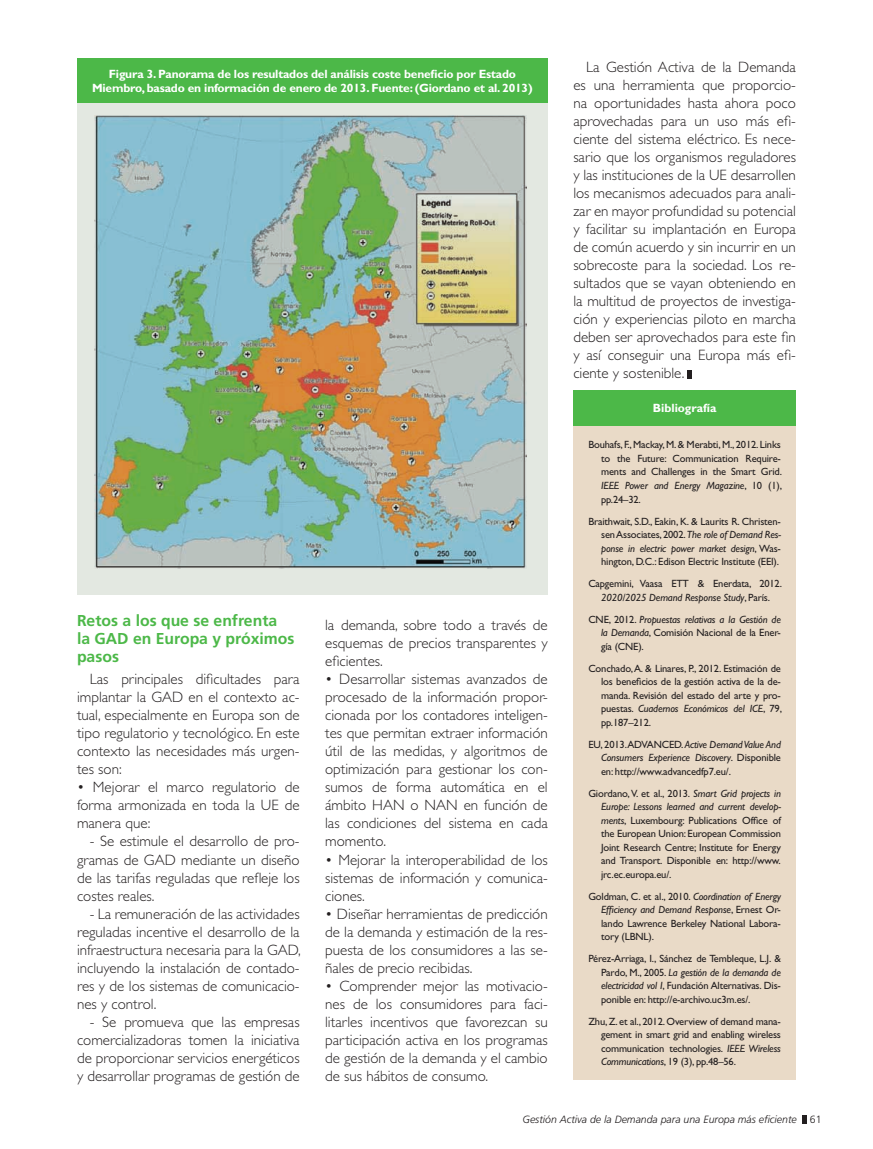
<style>
.page{position:relative;width:873px;height:1149px;background:#fff}
.page>*{position:absolute;margin:0;border:0;box-sizing:border-box;transform-origin:0 0}
.t1{font:700 15.75px/18px "Frutiger LT Std";color:#4cb848}
.t2{font:300 15px/18px "Gill Sans Std";color:#231f20;text-align:justify}
.t3{font:700 12px/14.4px "Gill Sans Std";letter-spacing:-.015em;color:#fff;text-align:center}
.t4{font:10.5px/13.5px "Gill Sans Std";letter-spacing:-.015em;color:#231f20;text-align:justify}
.t5{font:italic 300 10.5px "Frutiger LT Std";color:#231f20}
.s1{font-style:italic}
.s2{font-style:normal}
</style>
<div class="page">
<svg style="left:802px;top:1115px;width:4px;height:8px"></svg>
<svg style="left:687px;top:370px;width:4px;height:8px"></svg>
<div style="left:573px;top:390px;width:223px;height:41px;background:#4cb848"></div>
<div style="left:573px;top:426px;width:223px;height:654px;background:#e9dac7"></div>
<div style="left:77px;top:58px;width:471px;height:45px;background:#4cb848"></div>
<div style="left:77px;top:103px;width:471px;height:491px;background:#e3e8e1"></div>
<img style="left:94px;top:116px;width:432px;height:452px">
<p class="t3" style="left:92px;top:66px;width:442px">Figura 3. Panorama de los resultados del análisis coste beneficio por Estado<br>Miembro, basado en información de enero de 2013. Fuente: (Giordano et al. 2013)</p>
<p class="t1" style="left:77px;top:611px;width:219px">Retos a los que se enfrenta<br>la GAD en Europa y próximos pasos</p>
<p class="t2" style="left:77px;top:670px;width:224px;text-indent:13px">Las principales dificultades para implantar la GAD en el contexto ac&shy;tual, especialmente en Europa son de tipo regulatorio y tecnológico. En este contexto las necesidades más urgen&shy;tes son:</p>
<p class="t2" style="left:77px;top:778px;width:224px">• Mejorar el marco regulatorio de forma armonizada en toda la UE de manera que:</p>
<p class="t2" style="left:77px;top:832px;width:224px;text-indent:13px">- Se estimule el desarrollo de pro&shy;gramas de GAD mediante un diseño de las tarifas reguladas que refleje los costes reales.</p>
<p class="t2" style="left:77px;top:904px;width:225px;text-indent:13px">- La remuneración de las actividades reguladas incentive el desarrollo de la infraestructura necesaria para la GAD, incluyendo la instalación de contado&shy;res y de los sistemas de comunicacio&shy;nes y control.</p>
<p class="t2" style="left:77px;top:1012px;width:224px;text-indent:13px">- Se promueva que las empresas comercializadoras tomen la iniciativa de proporcionar servicios energéticos y desarrollar programas de gestión de</p>
<p class="t2" style="left:325px;top:616px;width:224px">la demanda, sobre todo a través de esquemas de precios transparentes y eficientes.</p>
<p class="t2" style="left:325px;top:670px;width:224px">• Desarrollar sistemas avanzados de procesado de la información propor&shy;cionada por los contadores inteligen&shy;tes que permitan extraer información útil de las medidas, y algoritmos de optimización para gestionar los con&shy;sumos de forma automática en el ámbito HAN o NAN en función de las condiciones del sistema en cada momento.</p>
<p class="t2" style="left:325px;top:850px;width:224px">• Mejorar la interoperabilidad de los sistemas de información y comunica&shy;ciones.</p>
<p class="t2" style="left:325px;top:904px;width:224px">• Diseñar herramientas de predicción de la demanda y estimación de la res&shy;puesta de los consumidores a las se&shy;ñales de precio recibidas.</p>
<p class="t2" style="left:325px;top:976px;width:224px">• Comprender mejor las motivacio&shy;nes de los consumidores para faci&shy;litarles incentivos que favorezcan su participación activa en los programas de gestión de la demanda y el cambio de sus hábitos de consumo.</p>
<p class="t2" style="left:573px;top:58px;width:224px;text-indent:13px">La Gestión Activa de la Demanda es una herramienta que proporcio&shy;na oportunidades hasta ahora poco aprovechadas para un uso más efi&shy;ciente del sistema eléctrico. Es nece&shy;sario que los organismos reguladores y las instituciones de la UE desarrollen los mecanismos adecuados para anali&shy;zar en mayor profundidad su potencial y facilitar su implantación en Europa de común acuerdo y sin incurrir en un sobrecoste para la sociedad. Los re&shy;sultados que se vayan obteniendo en la multitud de proyectos de investiga&shy;ción y experiencias piloto en marcha deben ser aprovechados para este fin y así conseguir una Europa más efi&shy;ciente y sostenible.</p>
<p class="t3" style="left:653px;top:401px;width:65px">Bibliografía</p>
<p class="t4" style="left:601px;top:438px;width:182px;text-indent:-13px">Bouhafs, F., Mackay, M. &amp; Merabti, M., 2012. Links to the Future: Communication Require&shy;ments and Challenges in the Smart Grid.<br><span class="s1">IEEE Power and Energy Magazine</span>, 10 (1), pp.24–32.</p>
<p class="t4" style="left:601px;top:514px;width:181px;text-indent:-13px">Braithwait, S.D., Eakin, K. &amp; Laurits R. Christen&shy;sen Associates, 2002. <span class="s1">The role of Demand Res&shy;ponse in electric power market design</span>, Was&shy;hington, D.C.: Edison Electric Institute (EEI).</p>
<p class="t4" style="left:588px;top:577px;width:195px;text-align:center">Capgemini, Vaasa ETT &amp; Enerdata, 2012.<br><span class="s1">2020/2025 Demand Response Study</span>, París.</p>
<p class="t4" style="left:601px;top:612px;width:181px;text-indent:-13px">CNE, 2012. <span class="s1">Propuestas relativas a la Gestión de la Demanda</span>, Comisión Nacional de la Ener&shy;gía (CNE).</p>
<p class="t4" style="left:601px;top:661px;width:182px;text-indent:-13px">Conchado, A. &amp; Linares, P., 2012. Estimación de los beneficios de la gestión activa de la de&shy;manda. Revisión del estado del arte y pro&shy;puestas. <span class="s1">Cuadernos Económicos del ICE</span>, 79, pp.187–212.</p>
<p class="t4" style="left:601px;top:737px;width:181px;text-indent:-13px">EU, 2013.ADVANCED. <span class="s1">Active Demand Value And Consumers Experience Discovery</span>. Disponible en: http://www.advancedfp7.eu/.</p>
<p class="t4" style="left:601px;top:786px;width:181px;text-indent:-13px">Giordano, V. et al., 2013. <span class="s1">Smart Grid projects in Europe: Lessons learned and current develop&shy;ments</span>, Luxembourg: Publications Office of the European Union: European Commission Joint Research Centre; Institute for Energy and Transport. Disponible en: http://www. jrc.ec.europa.eu/.</p>
<p class="t4" style="left:601px;top:889px;width:181px;text-indent:-13px">Goldman, C. et al., 2010. <span class="s1">Coordination of Energy Efficiency and Demand Response</span>, Ernest Or&shy;lando Lawrence Berkeley National Labora&shy;tory (LBNL).</p>
<p class="t4" style="left:601px;top:952px;width:181px;text-indent:-13px">Pérez-Arriaga, I., Sánchez de Tembleque, L.J. &amp; Pardo, M., 2005. <span class="s1">La gestión de la demanda de electricidad vol I</span>, Fundación Alternativas. Dis&shy;ponible en: http://e-archivo.uc3m.es/.</p>
<p class="t4" style="left:601px;top:1014px;width:181px;text-indent:-13px">Zhu, Z. et al., 2012. Overview of demand mana&shy;gement in smart grid and enabling wireless communication technologies. <span class="s1">IEEE Wireless Communications</span>, 19 (3), pp.48–56.</p>
<p class="t5" style="left:522px;top:1113px;width:300px">Gestión Activa de la Demanda para una Europa más eficiente <span class="s2">61</span></p>
</div>
